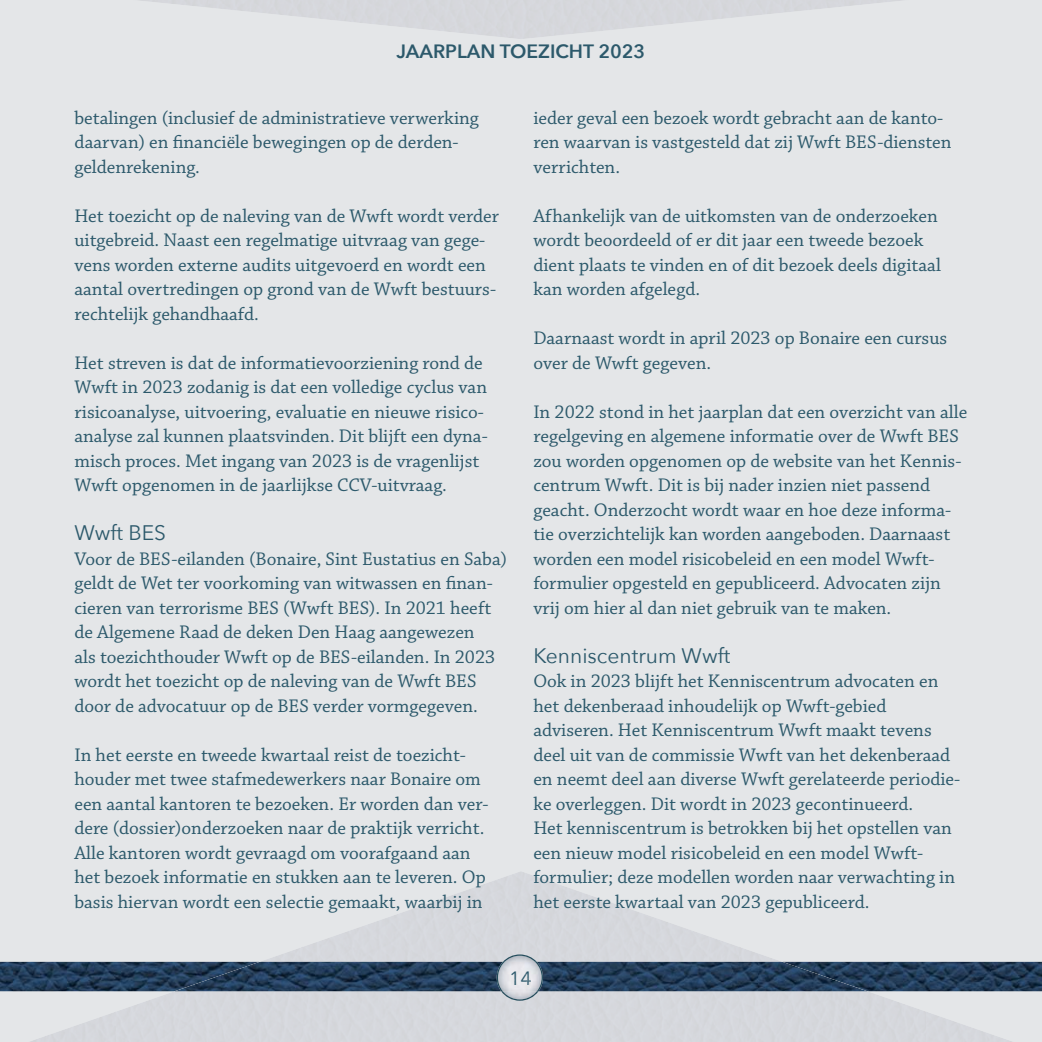
<style>
.page{position:relative;width:1042px;height:1042px;background:#e4e6e8}
.page>*{position:absolute;margin:0;border:0;box-sizing:border-box;transform-origin:0 0}
.t1{font:21px "Avenir Next";color:#2c596b}
.t2{font:19.25px/24.5px "Chaparral Pro";color:#2c596b}
.t3{font:600 19.25px "Avenir Next";color:#2c596b}
.t4{font:19.25px "Avenir Next";color:#2c596b}
</style>
<div class="page">
<img style="left:928px;top:962px;width:114px;height:29px">
<img style="left:0;top:962px;width:114px;height:29px">
<img style="left:130px;top:0;width:782px;height:39px">
<img style="left:302px;top:871px;width:438px;height:171px">
<img style="left:114px;top:945px;width:189px;height:97px">
<img style="left:739px;top:945px;width:189px;height:97px">
<img style="left:27px;top:1010px;width:88px;height:32px">
<img style="left:927px;top:1010px;width:89px;height:32px">
<img style="left:543px;top:962px;width:324px;height:29px">
<img style="left:174px;top:962px;width:323px;height:29px">
<img style="left:501px;top:954px;width:37px;height:46px">
<img style="left:497px;top:962px;width:46px;height:29px">
<img style="left:511px;top:971px;width:20px;height:14px">
<p class="t3" style="left:397px;top:39px;width:250px">JAARPLAN TOEZICHT 2023</p>
<p class="t2" style="left:74px;top:107px;width:406px">betalingen (inclusief de administratieve verwerking daarvan) en financiële bewegingen op de derden&shy;geldenrekening.</p>
<p class="t2" style="left:74px;top:205px;width:426px">Het toezicht op de naleving van de Wwft wordt verder uitgebreid. Naast een regelmatige uitvraag van gege&shy;vens worden externe audits uitgevoerd en wordt een aantal overtredingen op grond van de Wwft bestuurs&shy;rechtelijk gehandhaafd.</p>
<p class="t2" style="left:74px;top:352px;width:415px">Het streven is dat de informatievoorziening rond de Wwft in 2023 zodanig is dat een volledige cyclus van risicoanalyse, uitvoering, evaluatie en nieuwe risico&shy;analyse zal kunnen plaatsvinden. Dit blijft een dyna&shy;misch proces. Met ingang van 2023 is de vragenlijst Wwft opgenomen in de jaarlijkse CCV-uitvraag.</p>
<p class="t1" style="left:74px;top:519px;width:93px">Wwft BES</p>
<p class="t2" style="left:74px;top:548px;width:434px">Voor de BES-eilanden (Bonaire, Sint Eustatius en Saba) geldt de Wet ter voorkoming van witwassen en finan&shy;cieren van terrorisme BES (Wwft BES). In 2021 heeft de Algemene Raad de deken Den Haag aangewezen<br>als toezichthouder Wwft op de BES-eilanden. In 2023 wordt het toezicht op de naleving van de Wwft BES door de advocatuur op de BES verder vormgegeven.</p>
<p class="t2" style="left:74px;top:744px;width:416px">In het eerste en tweede kwartaal reist de toezicht&shy;houder met twee stafmedewerkers naar Bonaire om een aantal kantoren te bezoeken. Er worden dan ver&shy;dere (dossier)onderzoeken naar de praktijk verricht.<br>Alle kantoren wordt gevraagd om voorafgaand aan het bezoek informatie en stukken aan te leveren. Op basis hiervan wordt een selectie gemaakt, waarbij in</p>
<p class="t2" style="left:533px;top:107px;width:420px">ieder geval een bezoek wordt gebracht aan de kanto&shy;ren waarvan is vastgesteld dat zij Wwft BES-diensten verrichten.</p>
<p class="t2" style="left:533px;top:205px;width:409px">Afhankelijk van de uitkomsten van de onderzoeken wordt beoordeeld of er dit jaar een tweede bezoek dient plaats te vinden en of dit bezoek deels digitaal kan worden afgelegd.</p>
<p class="t2" style="left:533px;top:327px;width:415px">Daarnaast wordt in april 2023 op Bonaire een cursus over de Wwft gegeven.</p>
<p class="t2" style="left:533px;top:401px;width:435px">In 2022 stond in het jaarplan dat een overzicht van alle regelgeving en algemene informatie over de Wwft BES zou worden opgenomen op de website van het Kennis&shy;centrum Wwft. Dit is bij nader inzien niet passend geacht. Onderzocht wordt waar en hoe deze informa&shy;tie overzichtelijk kan worden aangeboden. Daarnaast worden een model risicobeleid en een model Wwft&shy;formulier opgesteld en gepubliceerd. Advocaten zijn vrij om hier al dan niet gebruik van te maken.</p>
<p class="t1" style="left:533px;top:642px;width:198px">Kenniscentrum Wwft</p>
<p class="t2" style="left:533px;top:670px;width:428px">Ook in 2023 blijft het Kenniscentrum advocaten en het dekenberaad inhoudelijk op Wwft-gebied adviseren. Het Kenniscentrum Wwft maakt tevens deel uit van de commissie Wwft van het dekenberaad en neemt deel aan diverse Wwft gerelateerde periodie&shy;ke overleggen. Dit wordt in 2023 gecontinueerd.<br>Het kenniscentrum is betrokken bij het opstellen van een nieuw model risicobeleid en een model Wwft&shy;formulier; deze modellen worden naar verwachting in het eerste kwartaal van 2023 gepubliceerd.</p>
<p class="t4" style="left:509px;top:965px;width:24px">14</p>
</div>
